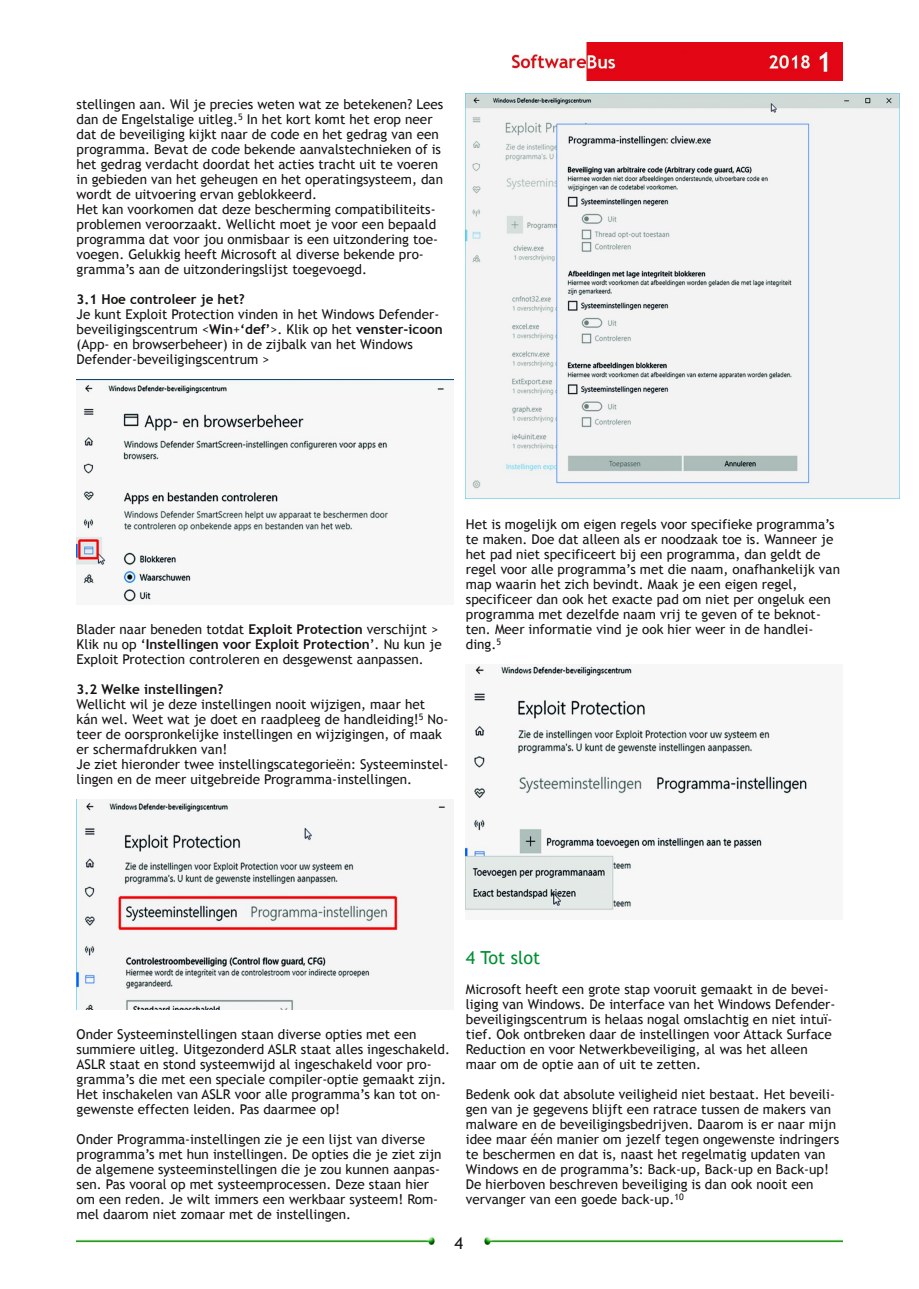
<style>
.page{position:relative;width:919px;height:1289px;background:#fff}
.page>*{position:absolute;margin:0;border:0;box-sizing:border-box;transform-origin:0 0}
.t1{font:18px "Trebuchet MS";color:#008f33}
.t2{font:16.5px "Trebuchet MS";color:#161413}
.t3{font:13.5px/15px "Trebuchet MS";color:#161413}
.t4{font:700 13.5px "Trebuchet MS";color:#161413}
.s1{font-weight:700}
</style>
<div class="page">
<img style="left:512px;top:43px;width:330px;height:38px">
<img style="left:77px;top:1237px;width:358px;height:7px">
<img style="left:484px;top:1237px;width:358px;height:7px">
<img style="left:77px;top:379px;width:376px;height:223px">
<img style="left:77px;top:799px;width:369px;height:210px">
<img style="left:466px;top:94px;width:433px;height:404px">
<img style="left:466px;top:664px;width:342px;height:247px">
<p class="t3" style="left:77px;top:96px;width:368px">stellingen aan. Wil je precies weten wat ze betekenen? Lees dan de Engelstalige uitleg.<sup>5</sup> In het kort komt het erop neer dat de beveiliging kijkt naar de code en het gedrag van een programma. Bevat de code bekende aanvalstechnieken of is het gedrag verdacht doordat het acties tracht uit te voeren in gebieden van het geheugen en het operatingsysteem, dan wordt de uitvoering ervan geblokkeerd.<br>Het kan voorkomen dat deze bescherming compatibiliteits‐ problemen veroorzaakt. Wellicht moet je voor een bepaald programma dat voor jou onmisbaar is een uitzondering toe‐ voegen. Gelukkig heeft Microsoft al diverse bekende pro‐ gramma’s aan de uitzonderingslijst toegevoegd.</p>
<p class="t4" style="left:77px;top:291px;width:169px">3.1 Hoe controleer je het?</p>
<p class="t3" style="left:77px;top:306px;width:367px">Je kunt Exploit Protection vinden in het Windows Defender‐ beveiligingscentrum &lt;<span class="s1">Win</span>+<span class="s1">‘def’</span>&gt;. Klik op het <span class="s1">venster‐icoon </span>(App‐ en browserbeheer) in de zijbalk van het Windows Defender‐beveiligingscentrum &gt;</p>
<p class="t3" style="left:77px;top:621px;width:366px">Blader naar beneden totdat <span class="s1">Exploit Protection</span> verschijnt &gt;<br>Klik nu op ‘<span class="s1">Instellingen voor Exploit Protection</span>’. Nu kun je<br>Exploit Protection controleren en desgewenst aanpassen.</p>
<p class="t4" style="left:77px;top:681px;width:148px">3.2 Welke instellingen?</p>
<p class="t3" style="left:77px;top:696px;width:373px">Wellicht wil je deze instellingen nooit wijzigen, maar het kán wel. Weet wat je doet en raadpleeg de handleiding!<sup>5</sup> No‐ teer de oorspronkelijke instellingen en wijzigingen, of maak er schermafdrukken van!<br>Je ziet hieronder twee instellingscategorieën: Systeeminstel‐ lingen en de meer uitgebreide Programma‐instellingen.</p>
<p class="t3" style="left:466px;top:516px;width:375px">Het is mogelijk om eigen regels voor specifieke programma’s te maken. Doe dat alleen als er noodzaak toe is. Wanneer je het pad niet specificeert bij een programma, dan geldt de regel voor alle programma’s met die naam, onafhankelijk van map waarin het zich bevindt. Maak je een eigen regel, specificeer dan ook het exacte pad om niet per ongeluk een programma met dezelfde naam vrij te geven of te beknot‐ ten. Meer informatie vind je ook hier weer in de handlei‐ ding.<sup>5</sup></p>
<p class="t3" style="left:77px;top:1026px;width:375px">Onder Systeeminstellingen staan diverse opties met een summiere uitleg. Uitgezonderd ASLR staat alles ingeschakeld.<br>ASLR staat en stond systeemwijd al ingeschakeld voor pro‐ gramma’s die met een speciale compiler‐optie gemaakt zijn.<br>Het inschakelen van ASLR voor alle programma’s kan tot on‐ gewenste effecten leiden. Pas daarmee op!</p>
<p class="t3" style="left:77px;top:1131px;width:366px">Onder Programma‐instellingen zie je een lijst van diverse programma’s met hun instellingen. De opties die je ziet zijn de algemene systeeminstellingen die je zou kunnen aanpas‐ sen. Pas vooral op met systeemprocessen. Deze staan hier om een reden. Je wilt immers een werkbaar systeem! Rom‐ mel daarom niet zomaar met de instellingen.</p>
<h1 class="t1" style="left:466px;top:947px;width:76px">4 Tot slot</h1>
<p class="t3" style="left:466px;top:981px;width:371px">Microsoft heeft een grote stap vooruit gemaakt in de bevei‐ liging van Windows. De interface van het Windows Defender‐ beveiligingscentrum is helaas nogal omslachtig en niet intuï‐ tief. Ook ontbreken daar de instellingen voor Attack Surface Reduction en voor Netwerkbeveiliging, al was het alleen maar om de optie aan of uit te zetten.</p>
<p class="t3" style="left:466px;top:1086px;width:375px">Bedenk ook dat absolute veiligheid niet bestaat. Het beveili‐ gen van je gegevens blijft een ratrace tussen de makers van malware en de beveiligingsbedrijven. Daarom is er naar mijn idee maar één manier om jezelf tegen ongewenste indringers te beschermen en dat is, naast het regelmatig updaten van Windows en de programma’s: Back‐up, Back‐up en Back‐up!<br>De hierboven beschreven beveiliging is dan ook nooit een vervanger van een goede back‐up.<sup>10</sup></p>
<p class="t2" style="left:454px;top:1233px;width:10px">4</p>
</div>
